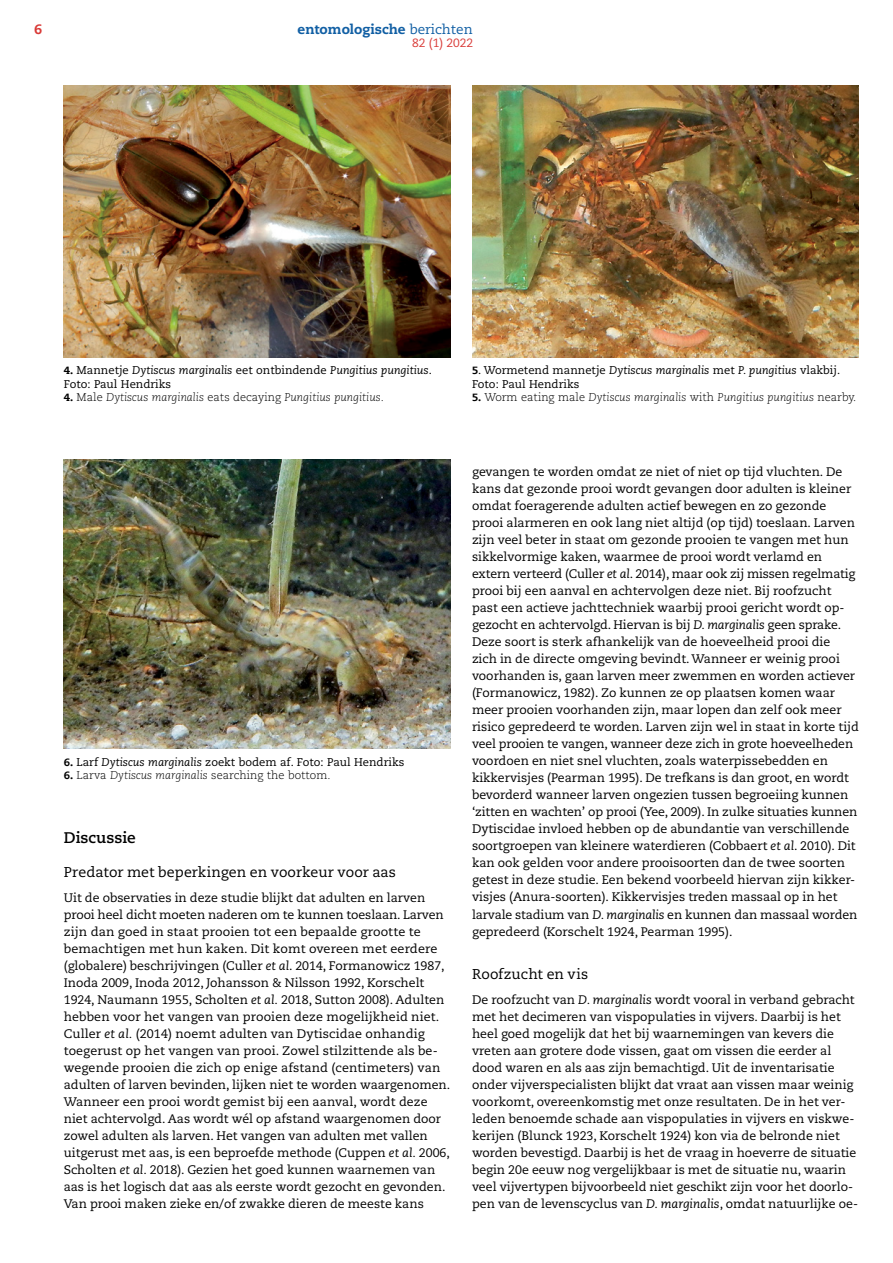
<style>
.page{position:relative;width:893px;height:1263px;background:#fff}
.page>*{position:absolute;margin:0;border:0;box-sizing:border-box;transform-origin:0 0}
.t1{font:700 15.3px "Caecilia LT Std";color:#000}
.t2{font:14.25px "Caecilia LT Std";letter-spacing:.005em;color:#000}
.t3{font:800 13.5px "Caecilia LT Std";color:#115fa4}
.t4{font:800 13.5px "Caecilia LT Std";color:#d93a37}
.t5{font:12.3px/17px "Caecilia LT Std";color:#000}
.t6{font:12px "Caecilia LT Std";color:#d93a37}
.t7{font:11.25px/13.5px "Caecilia LT Std";color:#000}
.t8{font:italic 300 11.25px "Caecilia LT Std";color:#000}
.t9{font:300 11.25px "Caecilia LT Std";color:#000}
.s1{font-weight:400}
.s2{font-weight:800;font-size:10.5px}
.s3{font-style:italic}
.s4{font-weight:800;font-style:normal;font-size:10.5px}
.s5{font-style:normal}
</style>
<div class="page">
<img style="left:64px;top:459px;width:387px;height:289px">
<img style="left:472px;top:85px;width:387px;height:272px">
<img style="left:64px;top:85px;width:387px;height:272px">
<p class="t4" style="left:34px;top:21px;width:9px">6</p>
<p class="t3" style="left:298px;top:21px;width:177px">entomologische <span class="s1">berichten</span></p>
<p class="t6" style="left:412px;top:36px;width:62px">82 (1) 2022</p>
<p class="t7" style="left:64px;top:364px;width:369px"><span class="s2">4.</span> Mannetje <span class="s3">Dytiscus marginalis</span> eet ontbindende <span class="s3">Pungitius pungitius</span>.<br>Foto: Paul Hendriks</p>
<p class="t8" style="left:64px;top:391px;width:322px"><span class="s4">4.</span> <span class="s5">Male</span> Dytiscus marginalis <span class="s5">eats decaying</span> Pungitius pungitius<span class="s5">.</span></p>
<p class="t7" style="left:472px;top:364px;width:370px"><span class="s2">5</span>. Wormetend mannetje <span class="s3">Dytiscus marginalis</span> met <span class="s3">P. pungitius</span> vlakbij.<br>Foto: Paul Hendriks</p>
<p class="t8" style="left:472px;top:391px;width:386px"><span class="s4">5.</span> <span class="s5">Worm eating male</span> Dytiscus marginalis <span class="s5">with</span> Pungitius pungitius <span class="s5">nearby.</span></p>
<p class="t7" style="left:64px;top:755px;width:342px"><span class="s2">6.</span> Larf <span class="s3">Dytiscus marginalis</span> zoekt bodem af. Foto: Paul Hendriks</p>
<p class="t9" style="left:64px;top:769px;width:268px"><span class="s2">6.</span> Larva <span class="s3">Dytiscus marginalis</span> searching the bottom.</p>
<p class="t1" style="left:64px;top:829px;width:73px">Discussie</p>
<p class="t2" style="left:64px;top:864px;width:334px">Predator met beperkingen en voorkeur voor aas</p>
<p class="t5" style="left:64px;top:889px;width:388px">Uit de observaties in deze studie blijkt dat adulten en larven prooi heel dicht moeten naderen om te kunnen toeslaan. Larven zijn dan goed in staat prooien tot een bepaalde grootte te bemachtigen met hun kaken. Dit komt overeen met eerdere (globalere) beschrijvingen (Culler <span class="s3">et al</span>. 2014, Formanowicz 1987, Inoda 2009, Inoda 2012, Johansson &amp; Nilsson 1992, Korschelt 1924, Naumann 1955, Scholten <span class="s3">et al.</span> 2018, Sutton 2008). Adulten hebben voor het vangen van prooien deze mogelijkheid niet.<br>Culler <span class="s3">et al.</span> (2014) noemt adulten van Dytiscidae onhandig toegerust op het vangen van prooi. Zowel stilzittende als be&shy;wegende prooien die zich op enige afstand (centimeters) van adulten of larven bevinden, lijken niet te worden waargenomen.<br>Wanneer een prooi wordt gemist bij een aanval, wordt deze niet achtervolgd. Aas wordt wél op afstand waargenomen door zowel adulten als larven. Het vangen van adulten met vallen uitgerust met aas, is een beproefde methode (Cuppen <span class="s3">et al.</span> 2006, Scholten <span class="s3">et al.</span> 2018). Gezien het goed kunnen waarnemen van aas is het logisch dat aas als eerste wordt gezocht en gevonden.<br>Van prooi maken zieke en/of zwakke dieren de meeste kans</p>
<p class="t5" style="left:472px;top:464px;width:388px">gevangen te worden omdat ze niet of niet op tijd vluchten. De kans dat gezonde prooi wordt gevangen door adulten is kleiner omdat foeragerende adulten actief bewegen en zo gezonde prooi alarmeren en ook lang niet altijd (op tijd) toeslaan. Larven zijn veel beter in staat om gezonde prooien te vangen met hun sikkelvormige kaken, waarmee de prooi wordt verlamd en extern verteerd (Culler <span class="s3">et al</span>. 2014), maar ook zij missen regelmatig prooi bij een aanval en achtervolgen deze niet. Bij roofzucht past een actieve jachttechniek waarbij prooi gericht wordt op&shy;gezocht en achtervolgd. Hiervan is bij <span class="s3">D. marginalis</span> geen sprake.<br>Deze soort is sterk afhankelijk van de hoeveelheid prooi die<br>zich in de directe omgeving bevindt. Wanneer er weinig prooi voorhanden is, gaan larven meer zwemmen en worden actiever (Formanowicz, 1982). Zo kunnen ze op plaatsen komen waar meer prooien voorhanden zijn, maar lopen dan zelf ook meer risico gepredeerd te worden. Larven zijn wel in staat in korte tijd veel prooien te vangen, wanneer deze zich in grote hoeveelheden voordoen en niet snel vluchten, zoals waterpissebedden en kikkervisjes (Pearman 1995). De trefkans is dan groot, en wordt bevorderd wanneer larven ongezien tussen begroeiing kunnen ‘zitten en wachten’ op prooi (Yee, 2009). In zulke situaties kunnen Dytiscidae invloed hebben op de abundantie van verschillende soortgroepen van kleinere waterdieren (Cobbaert <span class="s3">et al</span>. 2010). Dit kan ook gelden voor andere prooisoorten dan de twee soorten getest in deze studie. Een bekend voorbeeld hiervan zijn kikker&shy;visjes (Anura-soorten). Kikkervisjes treden massaal op in het larvale stadium van <span class="s3">D. marginalis</span> en kunnen dan massaal worden gepredeerd (Korschelt 1924, Pearman 1995).</p>
<p class="t2" style="left:472px;top:966px;width:118px">Roofzucht en vis</p>
<p class="t5" style="left:472px;top:991px;width:387px">De roofzucht van <span class="s3">D. marginalis</span> wordt vooral in verband gebracht met het decimeren van vispopulaties in vijvers. Daarbij is het heel goed mogelijk dat het bij waarnemingen van kevers die vreten aan grotere dode vissen, gaat om vissen die eerder al dood waren en als aas zijn bemachtigd. Uit de inventarisatie onder vijverspecialisten blijkt dat vraat aan vissen maar weinig voorkomt, overeenkomstig met onze resultaten. De in het ver&shy;leden benoemde schade aan vispopulaties in vijvers en viskwe&shy;kerijen (Blunck 1923, Korschelt 1924) kon via de belronde niet worden bevestigd. Daarbij is het de vraag in hoeverre de situatie begin 20e eeuw nog vergelijkbaar is met de situatie nu, waarin veel vijvertypen bijvoorbeeld niet geschikt zijn voor het doorlo&shy;pen van de levenscyclus van <span class="s3">D. marginalis</span>, omdat natuurlijke oe-</p>
</div>
